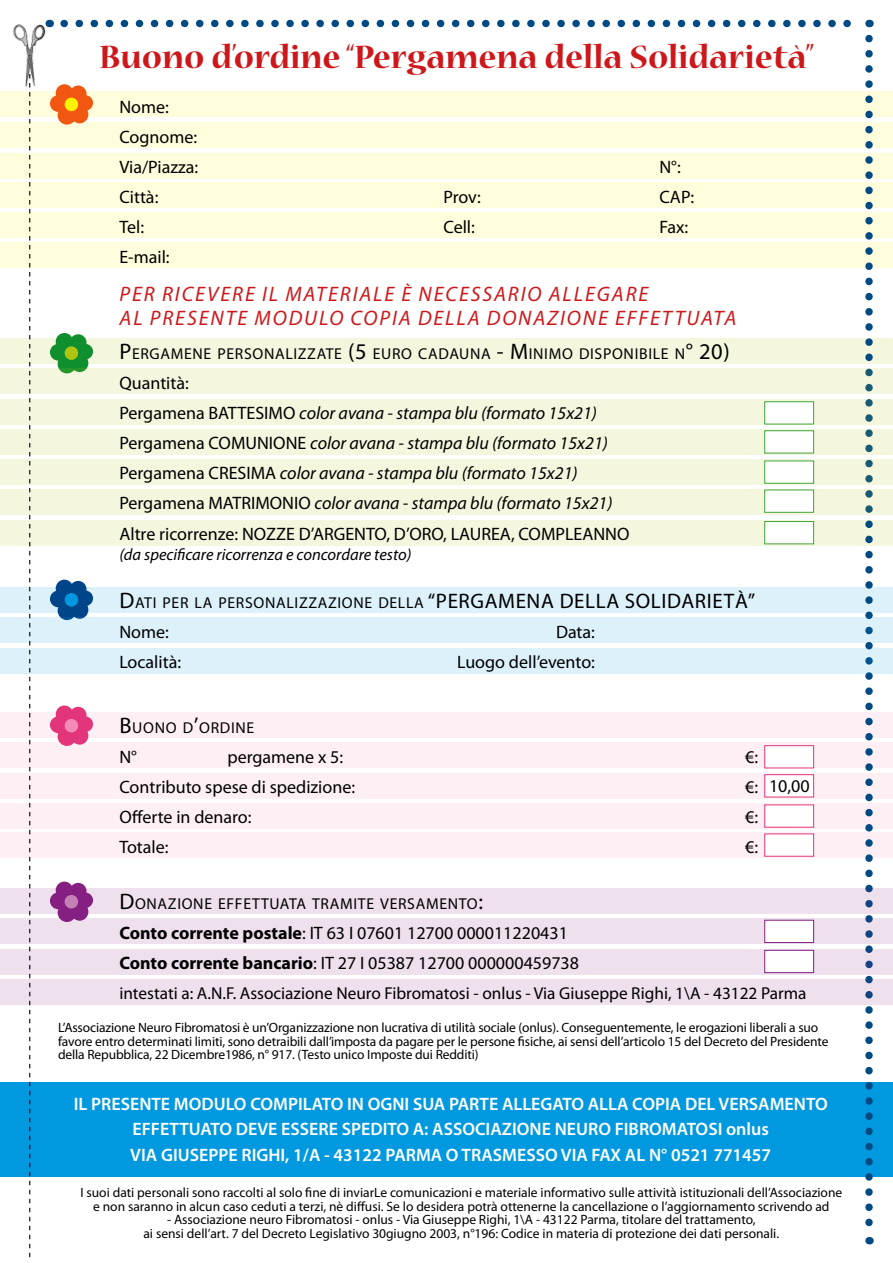
<style>
.page{position:relative;width:893px;height:1263px;background:#fff}
.page>*{position:absolute;margin:0;border:0;box-sizing:border-box;transform-origin:0 0}
.t1{font:700 36px "Nueva Std";color:#cd171a}
.t2{font:italic 21px/24px "Myriad Pro";letter-spacing:.09em;color:#cd171a}
.t3{font:21px "Myriad Pro";color:#000}
.t4{font:21px "Myriad Pro";color:#000}
.t5{font:18px/30px "Myriad Pro";color:#000}
.t6{font:italic 18px/30px "Myriad Pro";color:#000}
.t7{font:600 18px/25.5px "Myriad Pro";color:#fff;text-align:center}
.t8{font:17.25px "Myriad Pro";color:#000}
.t9{font:italic 16.5px "Myriad Pro";color:#000}
.t10{font:15.75px "Myriad Pro";letter-spacing:.045em;color:#000}
.t11{font:13.5px/13.5px "Myriad Pro";letter-spacing:-.005em;color:#000;text-align:center}
.s1{font-size:22.5px}
.s2{font-style:normal}
.s3{font-size:21px}
.s4{font-weight:700}
</style>
<div class="page">
<div style="left:0;top:92px;width:893px;height:25px;background:#fffddc"></div>
<div style="left:0;top:122px;width:893px;height:26px;background:#fffddc"></div>
<div style="left:0;top:153px;width:893px;height:25px;background:#fffddc"></div>
<div style="left:0;top:183px;width:893px;height:25px;background:#fffddc"></div>
<div style="left:0;top:212px;width:893px;height:26px;background:#fffddc"></div>
<div style="left:0;top:242px;width:893px;height:26px;background:#fffddc"></div>
<div style="left:0;top:803px;width:893px;height:26px;background:#fdeff4"></div>
<div style="left:0;top:833px;width:893px;height:25px;background:#fdeff4"></div>
<div style="left:0;top:712px;width:893px;height:25px;background:#fdeff4"></div>
<div style="left:0;top:743px;width:893px;height:25px;background:#fdeff4"></div>
<div style="left:0;top:773px;width:893px;height:26px;background:#fdeff4"></div>
<div style="left:0;top:520px;width:893px;height:26px;background:#f4f6de"></div>
<div style="left:0;top:338px;width:893px;height:26px;background:#f4f6de"></div>
<div style="left:0;top:1082px;width:893px;height:95px;background:#0099e0"></div>
<svg style="left:50px;top:84px;width:43px;height:41px"></svg>
<div style="left:65px;top:98px;width:13px;height:13px;background:#fff200;border-radius:50%"></div>
<svg style="left:50px;top:333px;width:43px;height:36px"></svg>
<div style="left:65px;top:346px;width:13px;height:14px;background:#b0c414;border-radius:50%"></div>
<div style="left:0;top:587px;width:893px;height:26px;background:#dcf1fa"></div>
<svg style="left:50px;top:580px;width:43px;height:38px"></svg>
<div style="left:65px;top:593px;width:13px;height:13px;background:#0099e0;border-radius:50%"></div>
<svg style="left:50px;top:705px;width:43px;height:41px"></svg>
<div style="left:65px;top:719px;width:13px;height:13px;background:#f28cb5;border-radius:50%"></div>
<svg style="left:64px;top:20px;width:787px;height:7px"></svg>
<svg style="left:865px;top:39px;width:8px;height:1205px"></svg>
<div style="left:0;top:369px;width:893px;height:25px;background:#f4f6de"></div>
<div style="left:0;top:400px;width:893px;height:25px;background:#f4f6de"></div>
<div style="left:0;top:429px;width:893px;height:26px;background:#f4f6de"></div>
<div style="left:0;top:459px;width:893px;height:26px;background:#f4f6de"></div>
<div style="left:0;top:489px;width:893px;height:25px;background:#f4f6de"></div>
<div style="left:764px;top:401px;width:50px;height:23px;background:#fff;border:1px solid #3fa535"></div>
<div style="left:764px;top:430px;width:50px;height:23px;background:#fff;border:1px solid #3fa535"></div>
<div style="left:764px;top:461px;width:50px;height:23px;background:#fff;border:1px solid #3fa535"></div>
<div style="left:764px;top:490px;width:50px;height:23px;background:#fff;border:1px solid #3fa535"></div>
<div style="left:764px;top:521px;width:50px;height:23px;background:#fff;border:1px solid #3fa535"></div>
<div style="left:0;top:618px;width:893px;height:25px;background:#dcf1fa"></div>
<div style="left:0;top:648px;width:893px;height:26px;background:#dcf1fa"></div>
<div style="left:764px;top:745px;width:50px;height:23px;background:#fff;border:1px solid #e3367a"></div>
<div style="left:764px;top:774px;width:50px;height:23px;background:#fff;border:1px solid #e3367a"></div>
<div style="left:764px;top:804px;width:50px;height:23px;background:#fff;border:1px solid #e3367a"></div>
<div style="left:764px;top:833px;width:50px;height:24px;background:#fff;border:1px solid #e3367a"></div>
<div style="left:0;top:979px;width:893px;height:26px;background:#eee0ed"></div>
<div style="left:0;top:888px;width:893px;height:25px;background:#eee0ed"></div>
<div style="left:0;top:919px;width:893px;height:25px;background:#eee0ed"></div>
<div style="left:0;top:949px;width:893px;height:26px;background:#eee0ed"></div>
<svg style="left:50px;top:881px;width:43px;height:41px"></svg>
<div style="left:65px;top:895px;width:13px;height:13px;background:#c580b5;border-radius:50%"></div>
<div style="left:764px;top:920px;width:50px;height:23px;background:#fff;border:1px solid #851f82"></div>
<div style="left:764px;top:950px;width:50px;height:23px;background:#fff;border:1px solid #851f82"></div>
<svg style="left:29px;top:91px;width:1px;height:1166px"></svg>
<img style="left:12px;top:21px;width:40px;height:68px">
<h1 class="t1" style="left:99px;top:41px;width:716px">Buono d’ordine “Pergamena della Solidarietà”</h1>
<h3 class="t5" style="left:119px;top:92px;width:80px">Nome:<br>Cognome:<br>Via/Piazza:</h3>
<h3 class="t5" style="left:659px;top:152px;width:23px">N°:</h3>
<h3 class="t5" style="left:119px;top:182px;width:40px">Città:</h3>
<h3 class="t5" style="left:443px;top:182px;width:39px">Prov:</h3>
<h3 class="t5" style="left:659px;top:182px;width:36px">CAP:</h3>
<h3 class="t5" style="left:119px;top:212px;width:26px">Tel:</h3>
<h3 class="t5" style="left:443px;top:212px;width:33px">Cell:</h3>
<h3 class="t5" style="left:659px;top:212px;width:30px">Fax:</h3>
<h3 class="t5" style="left:119px;top:242px;width:52px">E-mail:</h3>
<h2 class="t2" style="left:120px;top:282px;width:618px">PER RICEVERE IL MATERIALE È NECESSARIO ALLEGARE<br>AL PRESENTE MODULO COPIA DELLA DONAZIONE EFFETTUATA</h2>
<p class="t10" style="left:119px;top:346px;width:612px"><span class="s1">P</span>ERGAMENE PERSONALIZZATE <span class="s1">(5</span> EURO CADAUNA <span class="s1">- M</span> INIMO DISPONIBILE N<span class="s1">° 20)</span></p>
<p class="t6" style="left:119px;top:369px;width:512px"><span class="s2">Quantità:<br>Pergamena BATTESIMO</span> color avana - stampa blu (formato 15x21)<br><span class="s2">Pergamena COMUNIONE</span> color avana - stampa blu (formato 15x21)<br><span class="s2">Pergamena CRESIMA</span> color avana - stampa blu (formato 15x21)<br><span class="s2">Pergamena MATRIMONIO</span> color avana - stampa blu (formato 15x21)<br><span class="s2">Altre ricorrenze: NOZZE D’ARGENTO, D’ORO, LAUREA, COMPLEANNO</span></p>
<p class="t9" style="left:119px;top:546px;width:294px">(da specificare ricorrenza e concordare testo)</p>
<p class="t10" style="left:119px;top:594px;width:343px"><span class="s1">D</span>ATI PER LA PERSONALIZZAZIONE DELLA <span class="s3">“PERGAMENA</span></p>
<h2 class="t3" style="left:560px;top:590px;width:13px">DELLA</h2>
<h2 class="t3" style="left:625px;top:590px;width:12px">SOLIDARIET</h2>
<h2 class="t4" style="left:735px;top:590px;width:22px">À”</h2>
<h3 class="t5" style="left:119px;top:618px;width:51px">Nome:</h3>
<h3 class="t5" style="left:556px;top:618px;width:40px">Data:</h3>
<h3 class="t5" style="left:119px;top:648px;width:63px">Località:</h3>
<h3 class="t5" style="left:457px;top:648px;width:139px">Luogo dell’evento:</h3>
<p class="t10" style="left:119px;top:719px;width:136px"><span class="s1">B</span>UONO D<span class="s1">’</span>ORDINE</p>
<h3 class="t5" style="left:119px;top:743px;width:19px">N°</h3>
<h3 class="t5" style="left:119px;top:743px;width:237px;text-indent:108px">pergamene x 5:<br>Contributo spese di spedizione:<br>Offerte in denaro:<br>Totale:</h3>
<h3 class="t5" style="left:745px;top:743px;width:14px;text-align:justify">€: €: €: €:</h3>
<h3 class="t5" style="left:769px;top:771px;width:42px">10,00</h3>
<p class="t10" style="left:119px;top:895px;width:365px"><span class="s1">D</span>ONAZIONE EFFETTUATA TRAMITE VERSAMENTO<span class="s1">:</span></p>
<h3 class="t5" style="left:119px;top:919px;width:461px"><span class="s4">Conto corrente postale</span>: IT 63 I 07601 12700 000011220431<br><span class="s4">Conto corrente bancario</span>: IT 27 I 05387 12700 000000459738</h3>
<p class="t8" style="left:119px;top:984px;width:689px">intestati a: A.N.F. Associazione Neuro Fibromatosi - onlus - Via Giuseppe Righi, 1\A - 43122 Parma</p>
<p class="t11" style="left:58px;top:1021px;width:772px;text-align:left">L’Associazione Neuro Fibromatosi è un’Organizzazione non lucrativa di utilità sociale (onlus). Conseguentemente, le erogazioni liberali a suo favore entro determinati limiti, sono detraibili dall’imposta da pagare per le persone fisiche, ai sensi dell’articolo 15 del Decreto del Presidente della Repubblica, 22 Dicembre1986, n° 917. (Testo unico Imposte dui Redditi)</p>
<h3 class="t7" style="left:74px;top:1091px;width:755px">IL PRESENTE MODULO COMPILATO IN OGNI SUA PARTE ALLEGATO ALLA COPIA DEL VERSAMENTO<br>EFFETTUATO DEVE ESSERE SPEDITO A: ASSOCIAZIONE NEURO FIBROMATOSI onlus<br>VIA GIUSEPPE RIGHI, 1/A - 43122 PARMA O TRASMESSO VIA FAX AL N° 0521 771457</h3>
<p class="t11" style="left:80px;top:1186px;width:763px">I suoi dati personali sono raccolti al solo fine di inviarLe comunicazioni e materiale informativo sulle attività istituzionali dell’Associazione e non saranno in alcun caso ceduti a terzi, nè diffusi. Se lo desidera potrà ottenerne la cancellazione o l’aggiornamento scrivendo ad</p>
<p class="t11" style="left:143px;top:1213px;width:637px">- Associazione neuro Fibromatosi - onlus - Via Giuseppe Righi, 1\A - 43122 Parma, titolare del trattamento,<br>ai sensi dell’art. 7 del Decreto Legislativo 30giugno 2003, n°196: Codice in materia di protezione dei dati personali.</p>
</div>
